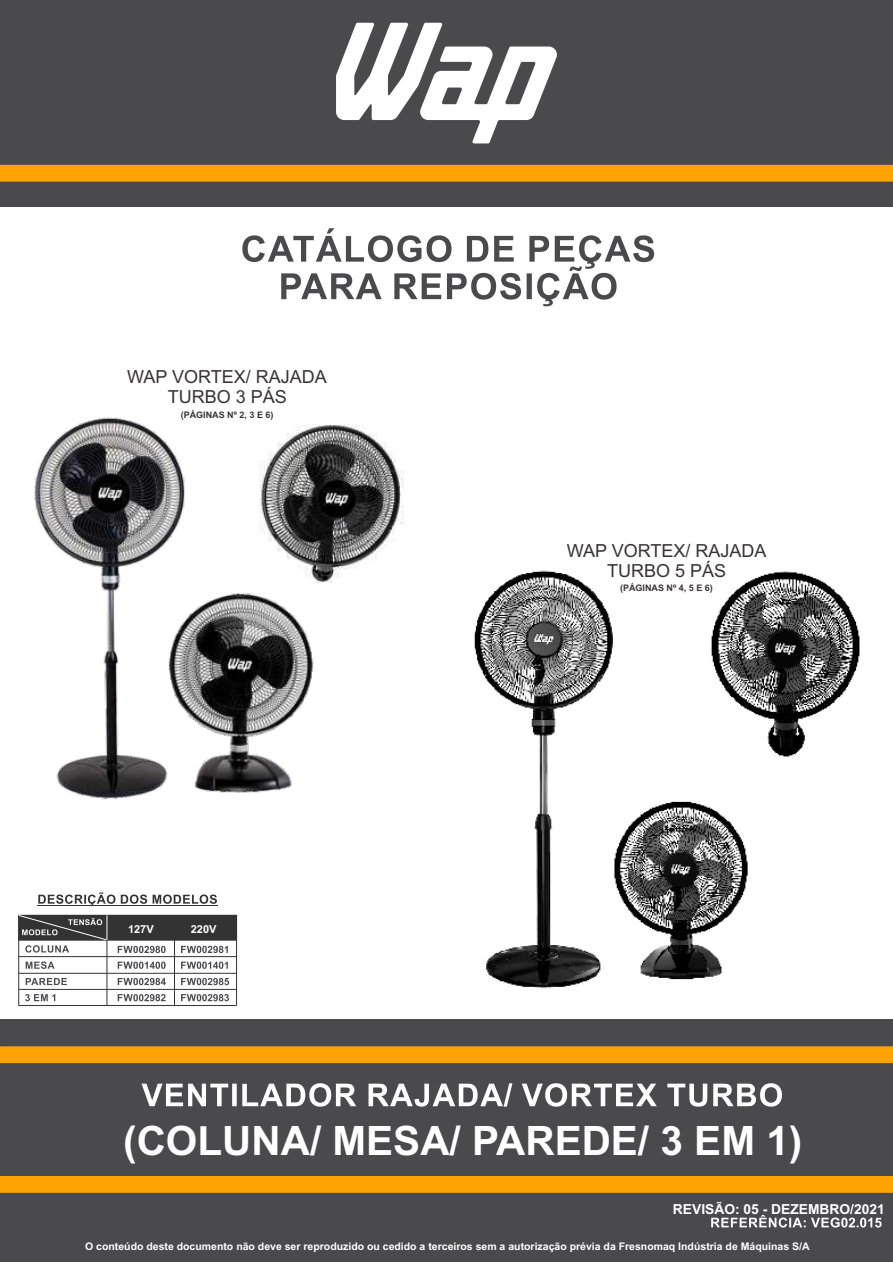
<style>
.page{position:relative;width:893px;height:1262px;background:#fff}
.page>*{position:absolute;margin:0;border:0;box-sizing:border-box;transform-origin:0 0}
.t1{font:700 40.5px "Arial";color:#fff}
.t2{font:18px/20.1px "Arial";color:#383336;text-align:center}
.t3{font:700 13.8px "Arial";color:#fff}
.t4{font:700 10.95px "Arial";color:#fff}
.t5{font:700 10.5px "Arial";color:#fff}
.t6{font:700 9px "Arial";color:#383336}
</style>
<div class="page">
<hr style="left:19px;top:956px;width:217px;height:1px;background:#383336">
<hr style="left:19px;top:973px;width:217px;height:1px;background:#383336">
<hr style="left:19px;top:989px;width:217px;height:1px;background:#383336">
<hr style="left:19px;top:1005px;width:217px;height:1px;background:#383336">
<hr style="left:18px;top:915px;width:1px;height:90px;background:#333">
<hr style="left:107px;top:915px;width:1px;height:90px;background:#333">
<hr style="left:174px;top:915px;width:1px;height:90px;background:#333">
<hr style="left:236px;top:915px;width:1px;height:90px;background:#333">
<svg style="left:26px;top:961px;width:29px;height:7px"></svg>
<svg style="left:26px;top:978px;width:41px;height:7px"></svg>
<svg style="left:25px;top:994px;width:30px;height:7px"></svg>
<svg style="left:118px;top:961px;width:48px;height:7px"></svg>
<svg style="left:118px;top:978px;width:48px;height:7px"></svg>
<svg style="left:118px;top:994px;width:47px;height:7px"></svg>
<svg style="left:181px;top:961px;width:47px;height:7px"></svg>
<svg style="left:181px;top:978px;width:48px;height:7px"></svg>
<svg style="left:181px;top:994px;width:48px;height:7px"></svg>
<svg style="left:18px;top:915px;width:218px;height:38px"></svg>
<svg style="left:38px;top:892px;width:179px;height:13px"></svg>
<hr style="left:38px;top:905px;width:180px;height:1px;background:#333">
<img style="left:197px;top:593px;width:117px;height:200px">
<img style="left:259px;top:424px;width:145px;height:158px">
<img style="left:34px;top:417px;width:163px;height:383px">
<img style="left:711px;top:571px;width:149px;height:186px">
<div style="left:1px;top:1019px;width:891px;height:243px;background:#4a4a4d"></div>
<div style="left:0;top:0;width:892px;height:206px;background:#4a4a4d"></div>
<div style="left:0;top:1046px;width:893px;height:17px;background:#ffa303"></div>
<div style="left:0;top:165px;width:893px;height:16px;background:#ffa303"></div>
<div style="left:0;top:1176px;width:893px;height:16px;background:#ffa303"></div>
<svg style="left:336px;top:23px;width:221px;height:120px"></svg>
<svg style="left:141px;top:1083px;width:641px;height:23px"></svg>
<svg style="left:242px;top:228px;width:412px;height:78px"></svg>
<svg style="left:711px;top:1214px;width:170px;height:13px"></svg>
<img style="left:474px;top:570px;width:139px;height:419px">
<img style="left:602px;top:794px;width:146px;height:192px">
<h2 class="t2" style="left:127px;top:368px;width:201px">WAP VORTEX/ RAJADA<br>TURBO 3 PÁS</h2>
<p class="t6" style="left:181px;top:411px;width:94px">(PÁGINAS Nº 2, 3 E 6)</p>
<p class="t4" style="left:128px;top:924px;width:27px">127V</p>
<p class="t4" style="left:191px;top:924px;width:27px">220V</p>
<h2 class="t2" style="left:566px;top:542px;width:201px">WAP VORTEX/ RAJADA<br>TURBO 5 PÁS</h2>
<p class="t6" style="left:620px;top:584px;width:94px">(PÁGINAS Nº 4, 5 E 6)</p>
<h1 class="t1" style="left:123px;top:1125px;width:680px">(COLUNA/ MESA/ PAREDE/ 3 EM 1)</h1>
<h3 class="t3" style="left:673px;top:1204px;width:213px">REVISÃO: 05 - DEZEMBRO/2021</h3>
<p class="t5" style="left:85px;top:1241px;width:726px">O conteúdo deste documento não deve ser reproduzido ou cedido a terceiros sem a autorização prévia da Fresnomaq Indústria de Máquinas S/A</p>
</div>
